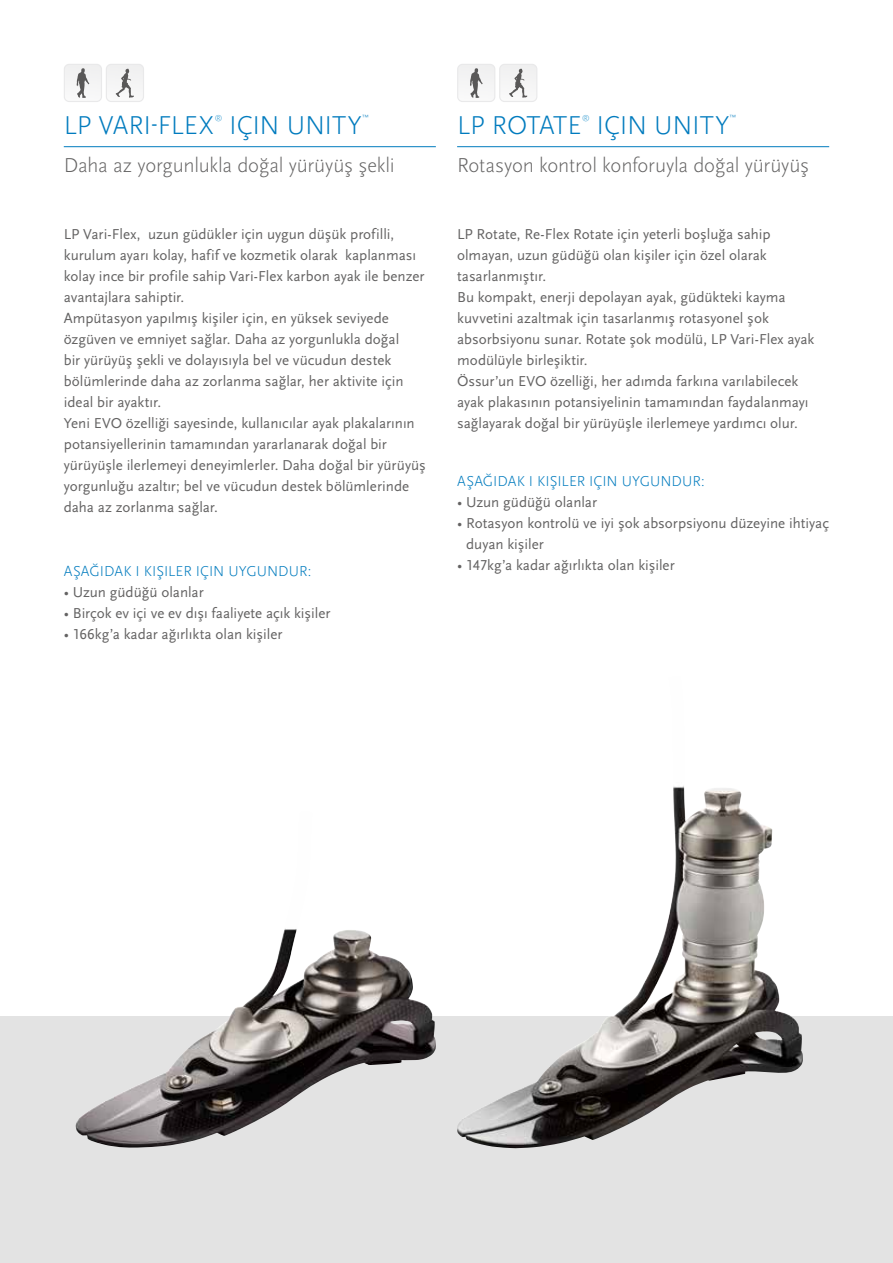
<style>
.page{position:relative;width:893px;height:1263px;background:#fff}
.page>*{position:absolute;margin:0;border:0;box-sizing:border-box;transform-origin:0 0}
.t1{font:300 27px "Scala Sans Pro";letter-spacing:-.01em;color:#007bbe}
.t2{font:300 21px "Scala Sans Pro";letter-spacing:-.01em;color:#646363}
.t3{font:15px/21px "Scala Sans Pro";color:#646363}
.t4{font:300 15px "Scala Sans Pro";letter-spacing:-.005em;color:#007bbe}
.t5{font:300 7.8px "Scala Sans Pro";color:#2b97cf}
.t6{font:300 7.8px "Scala Sans Pro";color:#007bbe}
</style>
<div class="page">
<div style="left:0;top:1016px;width:893px;height:247px;background:#e3e3e3"></div>
<img style="left:457px;top:786px;width:346px;height:362px">
<img style="left:75px;top:928px;width:361px;height:220px">
<hr style="left:64px;top:146px;width:372px;height:1px;background:#007bbe">
<svg style="left:64px;top:64px;width:80px;height:38px"></svg>
<hr style="left:457px;top:146px;width:372px;height:1px;background:#007bbe">
<svg style="left:457px;top:64px;width:80px;height:38px"></svg>
<h1 class="t1" style="left:64px;top:109px;width:151px">LP VARI-FLEX</h1>
<p class="t5" style="left:215px;top:113px;width:9px">®</p>
<h1 class="t1" style="left:229px;top:109px;width:134px">IÇIN UNITY</h1>
<p class="t6" style="left:362px;top:113px;width:8px">™</p>
<h2 class="t2" style="left:64px;top:153px;width:332px">Daha az yorgunlukla doğal yürüyüş şekli</h2>
<p class="t3" style="left:64px;top:224px;width:364px">LP Vari-Flex, uzun güdükler için uygun düşük profilli, kurulum ayarı kolay, hafif ve kozmetik olarak kaplanması kolay ince bir profile sahip Vari-Flex karbon ayak ile benzer avantajlara sahiptir.<br>Ampütasyon yapılmış kişiler için, en yüksek seviyede özgüven ve emniyet sağlar. Daha az yorgunlukla doğal<br>bir yürüyüş şekli ve dolayısıyla bel ve vücudun destek bölümlerinde daha az zorlanma sağlar, her aktivite için ideal bir ayaktır.<br>Yeni EVO özelliği sayesinde, kullanıcılar ayak plakalarının potansiyellerinin tamamından yararlanarak doğal bir yürüyüşle ilerlemeyi deneyimlerler. Daha doğal bir yürüyüş yorgunluğu azaltır; bel ve vücudun destek bölümlerinde daha az zorlanma sağlar.</p>
<p class="t4" style="left:64px;top:563px;width:249px">AŞAĞIDAK I KIŞILER IÇIN UYGUNDUR:</p>
<p class="t3" style="left:64px;top:582px;width:141px">• Uzun güdüğü olanlar</p>
<p class="t3" style="left:64px;top:603px;width:268px">• Birçok ev içi ve ev dışı faaliyete açık kişiler</p>
<p class="t3" style="left:64px;top:624px;width:220px">• 166kg’a kadar ağırlıkta olan kişiler</p>
<h1 class="t1" style="left:457px;top:109px;width:126px">LP ROTATE</h1>
<p class="t5" style="left:582px;top:113px;width:9px">®</p>
<h1 class="t1" style="left:597px;top:109px;width:134px">IÇIN UNITY</h1>
<p class="t6" style="left:730px;top:113px;width:8px">™</p>
<h2 class="t2" style="left:457px;top:153px;width:354px">Rotasyon kontrol konforuyla doğal yürüyüş</h2>
<p class="t3" style="left:457px;top:224px;width:359px">LP Rotate, Re-Flex Rotate için yeterli boşluğa sahip olmayan, uzun güdüğü olan kişiler için özel olarak tasarlanmıştır.<br>Bu kompakt, enerji depolayan ayak, güdükteki kayma kuvvetini azaltmak için tasarlanmış rotasyonel şok absorbsiyonu sunar. Rotate şok modülü, LP Vari-Flex ayak modülüyle birleşiktir.<br>Össur’un EVO özelliği, her adımda farkına varılabilecek ayak plakasının potansiyelinin tamamından faydalanmayı sağlayarak doğal bir yürüyüşle ilerlemeye yardımcı olur.</p>
<p class="t4" style="left:457px;top:473px;width:249px">AŞAĞIDAK I KIŞILER IÇIN UYGUNDUR:</p>
<p class="t3" style="left:457px;top:492px;width:141px">• Uzun güdüğü olanlar</p>
<p class="t3" style="left:466px;top:513px;width:364px;text-indent:-9px">• Rotasyon kontrolü ve iyi şok absorpsiyonu düzeyine ihtiyaç duyan kişiler</p>
<p class="t3" style="left:457px;top:555px;width:219px">• 147kg’a kadar ağırlıkta olan kişiler</p>
</div>
